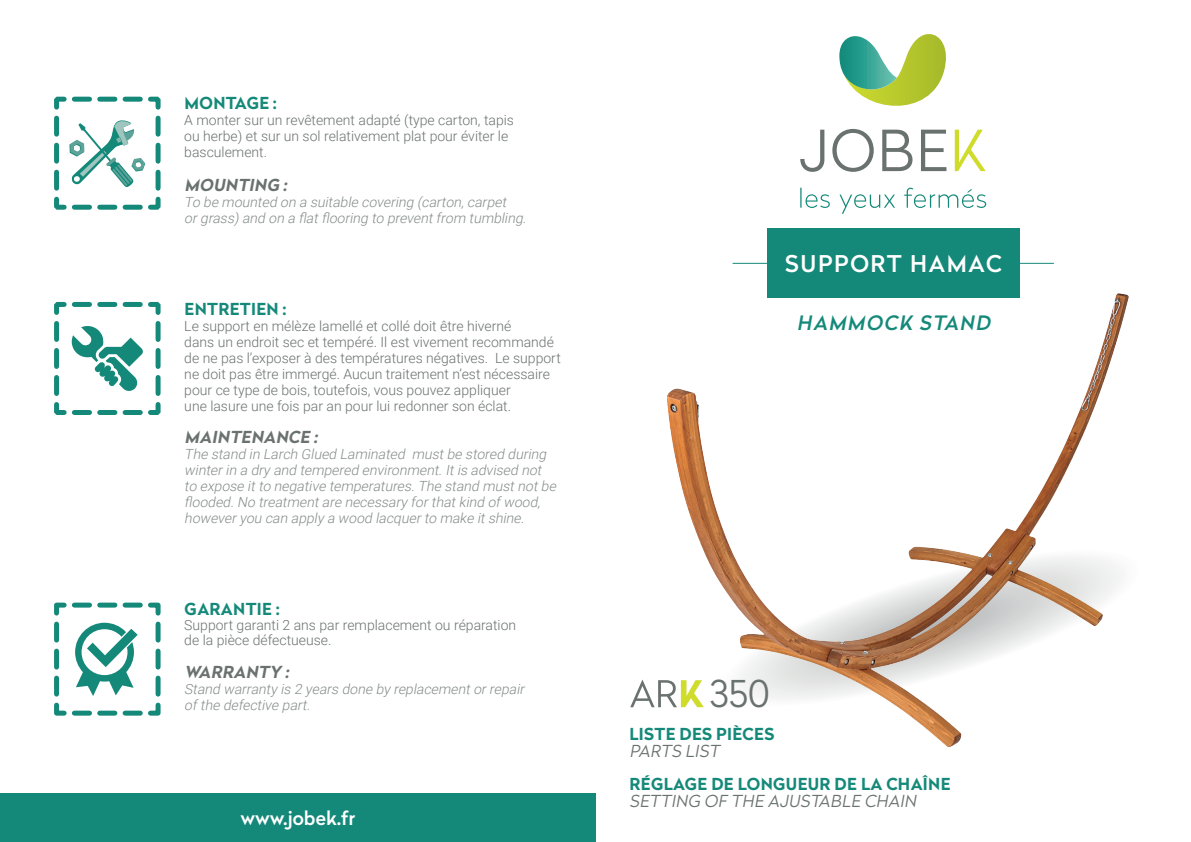
<style>
.page{position:relative;width:1191px;height:842px;background:#fff}
.page>*{position:absolute;margin:0;border:0;box-sizing:border-box;transform-origin:0 0}
.t1{font:300 36.8px "Radikal";color:#6a726f}
.t2{font:500 23px "Radikal";letter-spacing:.07em;color:#fff}
.t3{font:italic 500 19.8px "Radikal";color:#158979}
.t4{font:500 19.2px "Radikal";color:#fff}
.t5{font:700 16.5px "Radikal";letter-spacing:.02em;color:#158979}
.t6{font:italic 300 16.5px "Radikal";color:#6a726f}
.t7{font:italic 700 16.5px "Radikal";color:#6a726f}
.t8{font:300 14px/16px "Roboto";color:#6a726f}
.t9{font:italic 300 14px/16px "Roboto";color:#848c89}
</style>
<div class="page">
<svg style="left:839px;top:34px;width:107px;height:72px"></svg>
<svg style="left:882px;top:130px;width:64px;height:41px"></svg>
<svg style="left:832px;top:129px;width:41px;height:43px"></svg>
<svg style="left:800px;top:130px;width:24px;height:42px"></svg>
<svg style="left:800px;top:188px;width:186px;height:26px"></svg>
<svg style="left:954px;top:130px;width:31px;height:41px"></svg>
<hr style="left:732px;top:263px;width:321px;height:1px;background:#158979">
<div style="left:767px;top:229px;width:252px;height:69px;background:#158979"></div>
<div style="left:0;top:793px;width:595px;height:49px;background:#158979"></div>
<svg style="left:630px;top:680px;width:16px;height:27px"></svg>
<svg style="left:54px;top:96px;width:107px;height:114px"></svg>
<svg style="left:54px;top:302px;width:107px;height:113px"></svg>
<svg style="left:54px;top:602px;width:107px;height:114px"></svg>
<img style="left:646px;top:277px;width:483px;height:470px">
<p class="t5" style="left:185px;top:91px;width:94px">MONTAGE :</p>
<p class="t8" style="left:184px;top:111px;width:331px">A monter sur un revêtement adapté (type carton, tapis ou herbe) et sur un sol relativement plat pour éviter le basculement.</p>
<p class="t7" style="left:185px;top:172px;width:108px">MOUNTING :</p>
<p class="t9" style="left:184px;top:193px;width:347px">To be mounted on a suitable covering (carton,carpet orgrass)and on a flatflooring to preventfrom tumbling.</p>
<p class="t5" style="left:185px;top:296px;width:103px">ENTRETIEN :</p>
<p class="t8" style="left:184px;top:317px;width:378px">Le support en mélèze lamellé et collé doit être hiverné<br>dans un endroit sec et tempéré. Il est vivement recommandé de ne pas l’exposer à des températures négatives. Le support ne doit pas être immergé. Aucun traitement n’est nécessaire pour ce type de bois, toutefois, vous pouvez appliquer<br>une lasure une fois par an pour lui redonner son éclat.</p>
<p class="t7" style="left:185px;top:425px;width:138px">MAINTENANCE :</p>
<p class="t9" style="left:184px;top:446px;width:376px">The stand in Larch Glued Laminated mustbe stored during winterin a dry and tempered environment.Itis advised not to expose itto negative temperatures.The stand mustnotbe flooded.No treatmentare necessary forthatkind ofwood, howeveryou can apply a wood lacquerto make itshine.</p>
<p class="t5" style="left:185px;top:597px;width:97px">GARANTIE :</p>
<p class="t8" style="left:184px;top:617px;width:333px;line-height:15px">Support garanti 2 ans par remplacement ou réparation de la pièce défectueuse.</p>
<p class="t7" style="left:185px;top:660px;width:110px">WARRANTY :</p>
<p class="t9" style="left:184px;top:681px;width:345px">Stand warranty is 2 years done by replacementorrepair ofthe defective part.</p>
<p class="t4" style="left:240px;top:804px;width:116px">www.jobek.fr</p>
<p class="t2" style="left:785px;top:247px;width:218px">SUPPORT HAMAC</p>
<p class="t3" style="left:797px;top:308px;width:199px">HAMMOCK STAND</p>
<p class="t1" style="left:709px;top:668px;width:62px">350</p>
<p class="t5" style="left:629px;top:721px;width:146px">LISTE DES PIÈCES</p>
<p class="t6" style="left:629px;top:740px;width:95px">PARTS LIST</p>
<p class="t5" style="left:629px;top:771px;width:322px">RÉGLAGE DE LONGUEUR DE LA CHAÎNE</p>
<p class="t6" style="left:629px;top:790px;width:292px">SETTING OF THE AJUSTABLE CHAIN</p>
</div>
